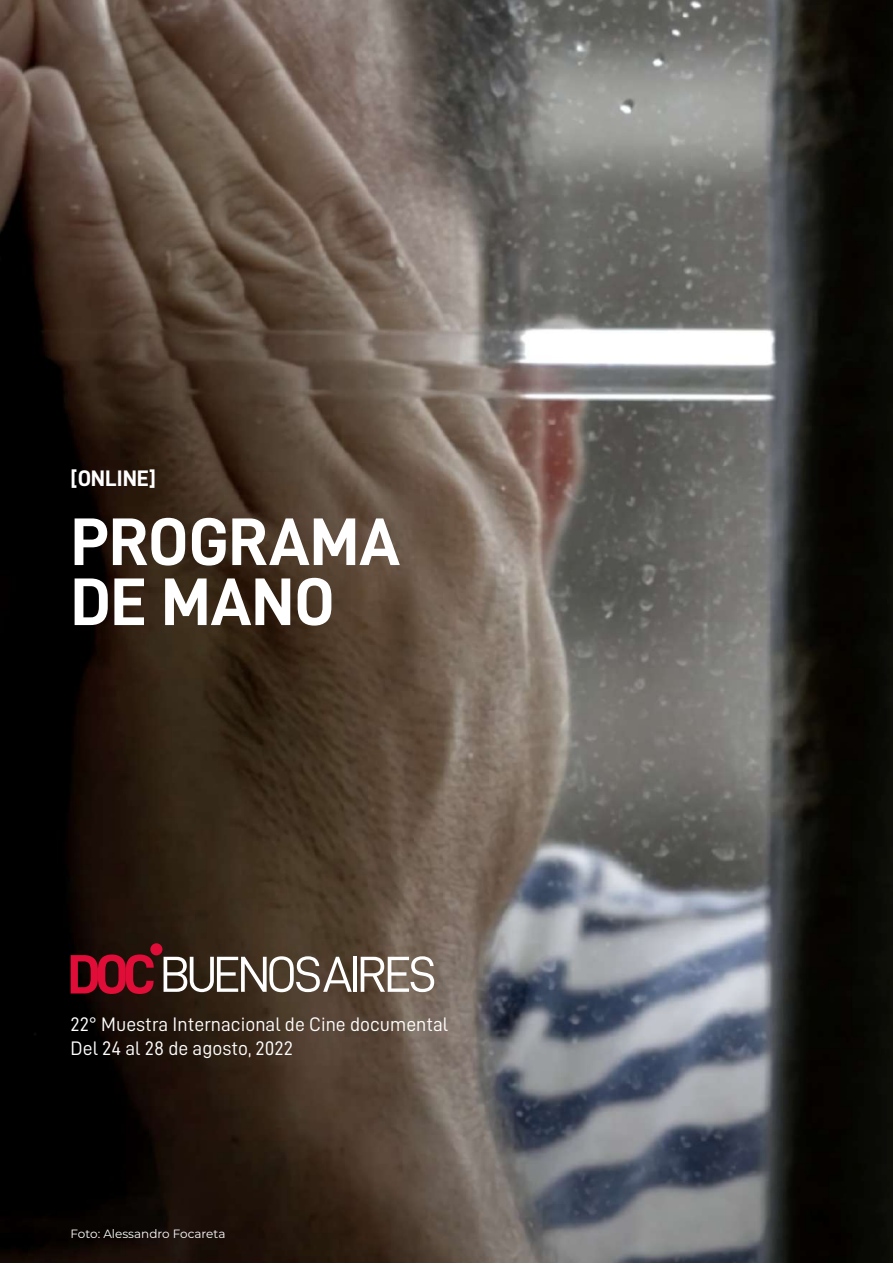
<style>
.page{position:relative;width:893px;height:1263px;background:#fff}
.page>*{position:absolute;margin:0;border:0;box-sizing:border-box;transform-origin:0 0}
.t1{font:67.5px/60px "D DIN Bold";color:#fff}
.t2{font:22.5px "D DIN Bold";color:#fff}
.t3{font:19.65px/23.5px "D DIN";color:#fff}
.t4{font:12px "Montserrat";color:#fff}
</style>
<div class="page">
<img style="left:0;top:0;width:893px;height:1263px">
<svg style="left:71px;top:954px;width:83px;height:40px;background:#870c21"></svg>
<svg style="left:164px;top:956px;width:188px;height:36px"></svg>
<hr style="left:353px;top:957px;width:4px;height:35px;background:#fff">
<svg style="left:361px;top:956px;width:73px;height:36px"></svg>
<div style="left:150px;top:943px;width:12px;height:12px;background:#df0d37;border-radius:50%"></div>
<p class="t2" style="left:71px;top:465px;width:87px">[ONLINE]</p>
<h1 class="t1" style="left:71px;top:510px;width:331px">PROGRAMA<br>DE MANO</h1>
<p class="t3" style="left:71px;top:1012px;width:379px">22° Muestra Internacional de Cine documental<br>Del 24 al 28 de agosto, 2022</p>
<p class="t4" style="left:71px;top:1225px;width:156px">Foto: Alessandro Focareta</p>
</div>
